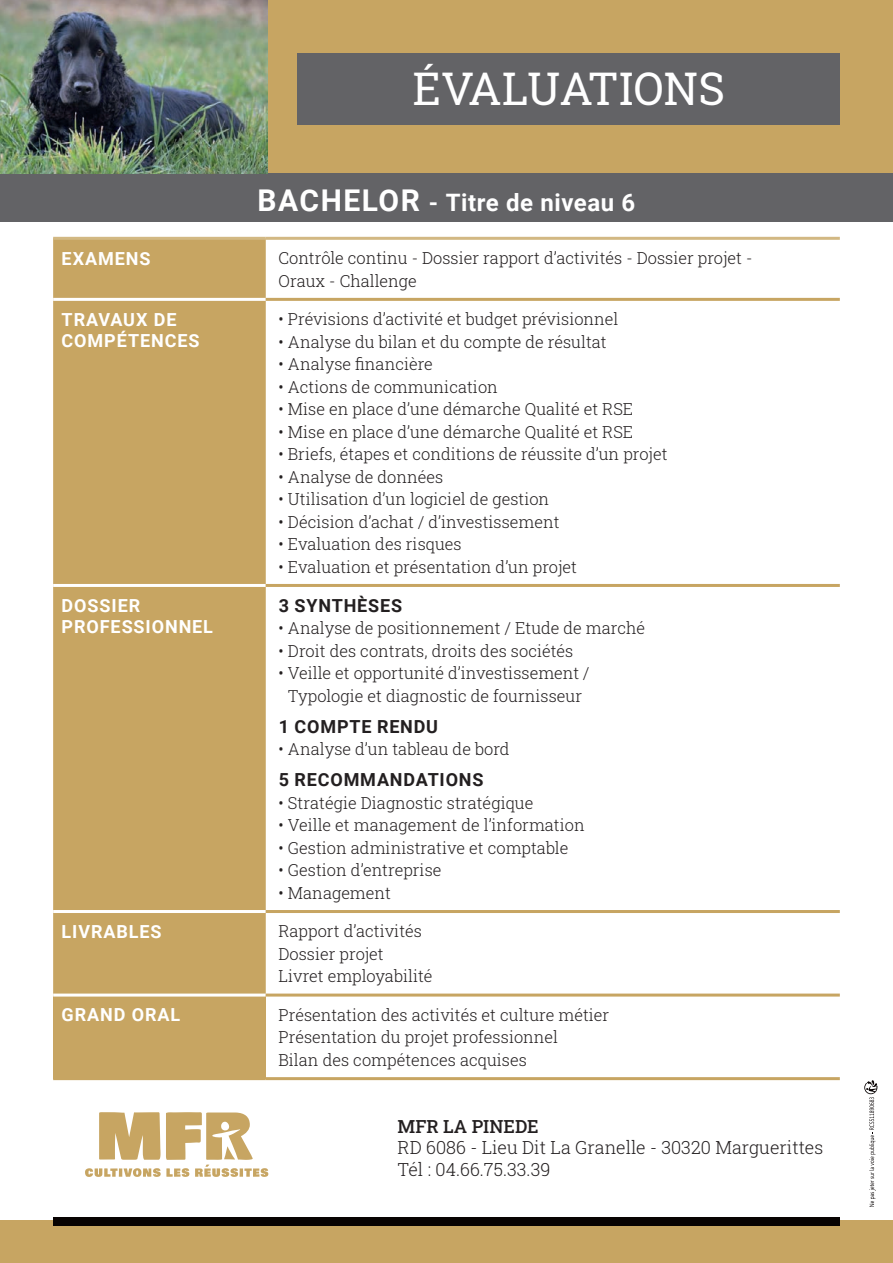
<style>
.page{position:relative;width:893px;height:1263px;background:#fff}
.page>*{position:absolute;margin:0;border:0;box-sizing:border-box;transform-origin:0 0}
.t1{font:45px "Roboto Slab";color:#fff}
.t2{font:700 24px "Roboto";letter-spacing:.025em;color:#fff}
.t3{font:700 18px/21.6px "Roboto";letter-spacing:.05em;color:#fff}
.Corps_de_texte{font:300 18px "Roboto Slab";color:#231f20}
.t4{font:700 18px "Roboto";letter-spacing:.045em;color:#231f20}
.Corps_de_texte-2{font:18px "Roboto Slab";color:#231f20}
.t5{font:300 16.5px/22.5px "Roboto Slab";color:#231f20}
.s1{font-size:30px}
</style>
<div class="page">
<div style="left:244px;top:0;width:649px;height:174px;background:#c7a562"></div>
<div style="left:0;top:1220px;width:893px;height:43px;background:#c7a562"></div>
<div style="left:53px;top:1217px;width:787px;height:8px;background:#080302"></div>
<svg style="left:864px;top:1080px;width:14px;height:127px"></svg>
<div style="left:53px;top:240px;width:213px;height:753px;background:#c7a562"></div>
<div style="left:53px;top:995px;width:213px;height:84px;background:#c7a562"></div>
<hr style="left:53px;top:298px;width:213px;height:3px;background:#fff">
<hr style="left:53px;top:584px;width:213px;height:3px;background:#fff">
<hr style="left:53px;top:910px;width:213px;height:3px;background:#fff">
<hr style="left:53px;top:993px;width:213px;height:3px;background:#fff">
<hr style="left:53px;top:237px;width:213px;height:3px;background:#d2b883">
<hr style="left:266px;top:237px;width:574px;height:3px;background:#d2b883">
<hr style="left:266px;top:298px;width:574px;height:3px;background:#c7a562">
<hr style="left:266px;top:584px;width:574px;height:3px;background:#c7a562">
<hr style="left:266px;top:910px;width:574px;height:3px;background:#c7a562">
<hr style="left:266px;top:993px;width:574px;height:3px;background:#c7a562">
<hr style="left:266px;top:1077px;width:574px;height:3px;background:#c7a562">
<hr style="left:53px;top:1077px;width:213px;height:3px;background:#c7a562">
<svg style="left:85px;top:1112px;width:183px;height:65px"></svg>
<div style="left:298px;top:53px;width:542px;height:72px;background:#636366"></div>
<div style="left:0;top:174px;width:893px;height:48px;background:#636366"></div>
<img style="left:0;top:0;width:267px;height:174px">
<p class="t1" style="left:413px;top:58px;width:314px">ÉVALUATIONS</p>
<p class="t2" style="left:258px;top:186px;width:379px"><span class="s1">BACHELOR</span> - Titre de niveau 6</p>
<p class="t3" style="left:62px;top:247px;width:90px">EXAMENS</p>
<p class="t5" style="left:279px;top:246px;width:475px">Contrôle continu - Dossier rapport d’activités - Dossier projet -<br>Oraux - Challenge</p>
<p class="t3" style="left:62px;top:308px;width:139px">TRAVAUX DE<br>COMPÉTENCES</p>
<p class="t5" style="left:279px;top:307px;width:341px">• Prévisions d’activité et budget prévisionnel</p>
<p class="t5" style="left:279px;top:330px;width:330px">• Analyse du bilan et du compte de résultat</p>
<p class="t5" style="left:279px;top:352px;width:156px">• Analyse financière</p>
<p class="t5" style="left:279px;top:375px;width:221px">• Actions de communication</p>
<p class="t5" style="left:279px;top:397px;width:356px">• Mise en place d’une démarche Qualité et RSE</p>
<p class="t5" style="left:279px;top:420px;width:356px">• Mise en place d’une démarche Qualité et RSE</p>
<p class="t5" style="left:279px;top:442px;width:390px">• Briefs, étapes et conditions de réussite d’un projet</p>
<p class="t5" style="left:279px;top:465px;width:166px">• Analyse de données</p>
<p class="t5" style="left:279px;top:487px;width:272px">• Utilisation d’un logiciel de gestion</p>
<p class="t5" style="left:279px;top:510px;width:282px">• Décision d’achat / d’investissement</p>
<p class="t5" style="left:279px;top:532px;width:185px">• Evaluation des risques</p>
<p class="t5" style="left:279px;top:555px;width:300px">• Evaluation et présentation d’un projet</p>
<p class="t3" style="left:62px;top:594px;width:153px">DOSSIER<br>PROFESSIONNEL</p>
<p class="t4" style="left:279px;top:593px;width:125px">3 SYNTHÈSES</p>
<p class="t5" style="left:279px;top:616px;width:368px">• Analyse de positionnement / Etude de marché</p>
<p class="t5" style="left:279px;top:639px;width:296px">• Droit des contrats, droits des sociétés</p>
<p class="t5" style="left:279px;top:661px;width:313px;text-align:center">• Veille et opportunité d’investissement /<br>Typologie et diagnostic de fournisseur</p>
<p class="t4" style="left:279px;top:714px;width:161px">1 COMPTE RENDU</p>
<p class="t5" style="left:279px;top:737px;width:233px">• Analyse d’un tableau de bord</p>
<p class="t4" style="left:279px;top:767px;width:206px">5 RECOMMANDATIONS</p>
<p class="t5" style="left:279px;top:791px;width:256px">• Stratégie Diagnostic stratégique</p>
<p class="t5" style="left:279px;top:813px;width:308px">• Veille et management de l’information</p>
<p class="t5" style="left:279px;top:836px;width:291px">• Gestion administrative et comptable</p>
<p class="t5" style="left:279px;top:858px;width:164px">• Gestion d’entreprise</p>
<p class="t5" style="left:279px;top:881px;width:114px">• Management</p>
<p class="t3" style="left:62px;top:920px;width:101px">LIVRABLES</p>
<p class="t5" style="left:279px;top:920px;width:145px">Rapport d’activités</p>
<p class="t5" style="left:279px;top:942px;width:107px">Dossier projet</p>
<p class="t5" style="left:279px;top:965px;width:156px">Livret employabilité</p>
<p class="t3" style="left:62px;top:1003px;width:120px">GRAND ORAL</p>
<p class="t5" style="left:279px;top:1003px;width:332px">Présentation des activités et culture métier</p>
<p class="t5" style="left:279px;top:1026px;width:281px">Présentation du projet professionnel</p>
<p class="t5" style="left:279px;top:1048px;width:250px">Bilan des compétences acquises</p>
<p class="Corps_de_texte-2" style="left:398px;top:1114px;width:143px">MFR LA PINEDE</p>
<p class="Corps_de_texte" style="left:398px;top:1135px;width:427px">RD 6086 - Lieu Dit La Granelle - 30320 Marguerittes</p>
<p class="Corps_de_texte" style="left:398px;top:1157px;width:154px">Tél : 04.66.75.33.39</p>
</div>
